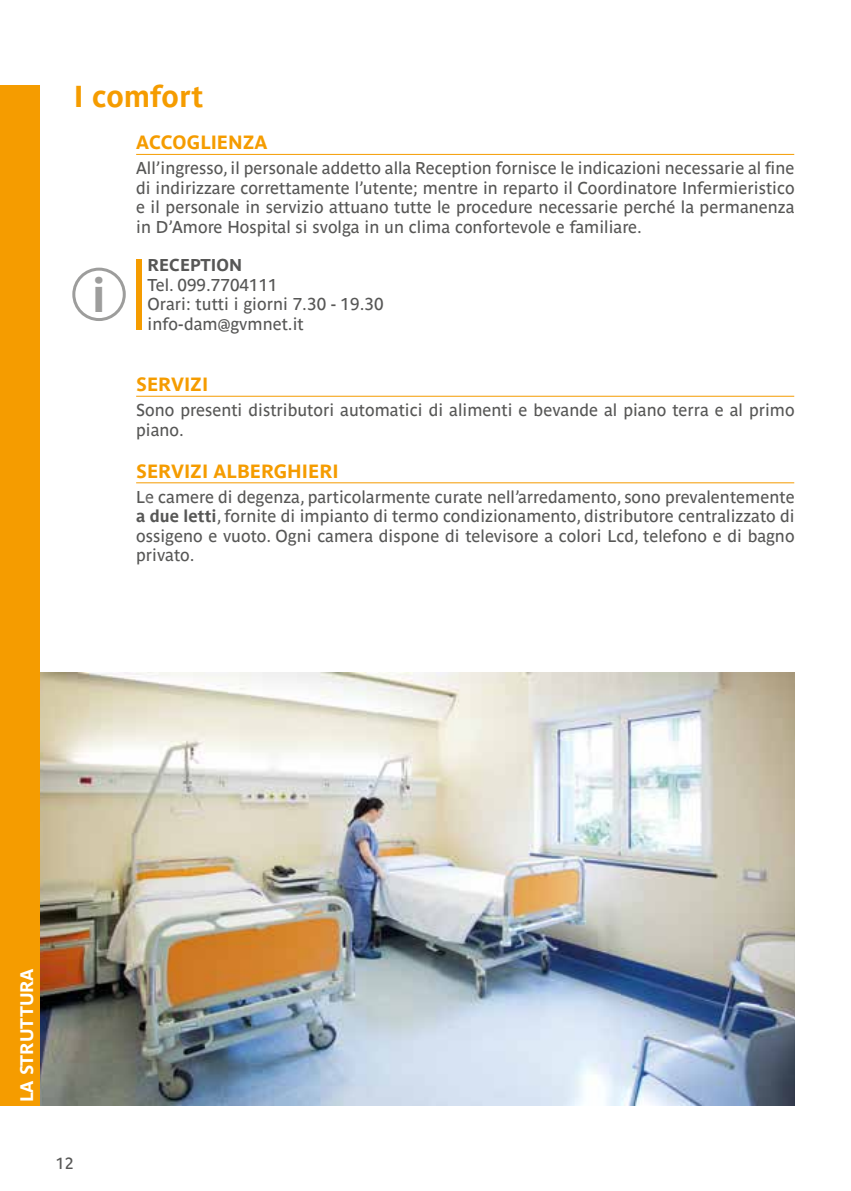
<style>
.page{position:relative;width:851px;height:1191px;background:#fff}
.page>*{position:absolute;margin:0;border:0;box-sizing:border-box;transform-origin:0 0}
.t1{font:700 47px "Parisine Ptf";color:#9d9d9c}
.t2{font:700 30px "Parisine Ptf";color:#f59c00}
.t3{font:700 19px "Parisine Ptf";color:#f59c00}
.t4{font:700 18px "Parisine Ptf";color:#fff}
.t5{font:17px/19.4px "Parisine Ptf";color:#575756;text-align:justify}
.t6{font:700 17px "Parisine Ptf";color:#575756}
.t7{font:16px "Parisine Ptf";color:#575756}
.s1{font-weight:700}
</style>
<div class="page">
<hr style="left:136px;top:154px;width:658px;height:1px;background:#f59c00">
<hr style="left:136px;top:396px;width:658px;height:1px;background:#f59c00">
<hr style="left:136px;top:482px;width:658px;height:1px;background:#f59c00">
<img style="left:40px;top:672px;width:754px;height:434px">
<div style="left:136px;top:259px;width:5px;height:70px;background:#f59c00"></div>
<div style="left:72px;top:268px;width:54px;height:53px;border:3px solid #9d9d9c;border-radius:50%"></div>
<div style="left:0;top:85px;width:40px;height:1021px;background:#f59c00"></div>
<h2 class="t2" style="left:74px;top:74px;width:131px">I comfort</h2>
<p class="t3" style="left:136px;top:128px;width:133px">ACCOGLIENZA</p>
<p class="t5" style="left:136px;top:157px;width:660px">All’ingresso, il personale addetto alla Reception fornisce le indicazioni necessarie al fine di indirizzare correttamente l’utente; mentre in reparto il Coordinatore Infermieristico e il personale in servizio attuano tutte le procedure necessarie perché la permanenza in D’Amore Hospital si svolga in un clima confortevole e familiare.</p>
<p class="t6" style="left:147px;top:253px;width:96px">RECEPTION</p>
<p class="t5" style="left:147px;top:274px;width:237px;text-align:left">Tel. 099.7704111<br>Orari: tutti i giorni 7.30 - 19.30 info-dam@gvmnet.it</p>
<h1 class="t1" style="left:92px;top:260px;width:16px">i</h1>
<p class="t3" style="left:136px;top:370px;width:74px">SERVIZI</p>
<p class="t5" style="left:136px;top:399px;width:660px">Sono presenti distributori automatici di alimenti e bevande al piano terra e al primo piano.</p>
<p class="t3" style="left:136px;top:457px;width:204px">SERVIZI ALBERGHIERI</p>
<p class="t5" style="left:136px;top:485px;width:660px">Le camere di degenza, particolarmente curate nell’arredamento, sono prevalentemente <span class="s1">a due letti</span>, fornite di impianto di termo condizionamento, distributore centralizzato di ossigeno e vuoto. Ogni camera dispone di televisore a colori Lcd, telefono e di bagno privato.</p>
<p class="t4" style="left:13px;top:1102px;width:136px;rotate:-90deg">LA STRUTTURA</p>
<p class="t7" style="left:56px;top:1150px;width:19px">12</p>
</div>
